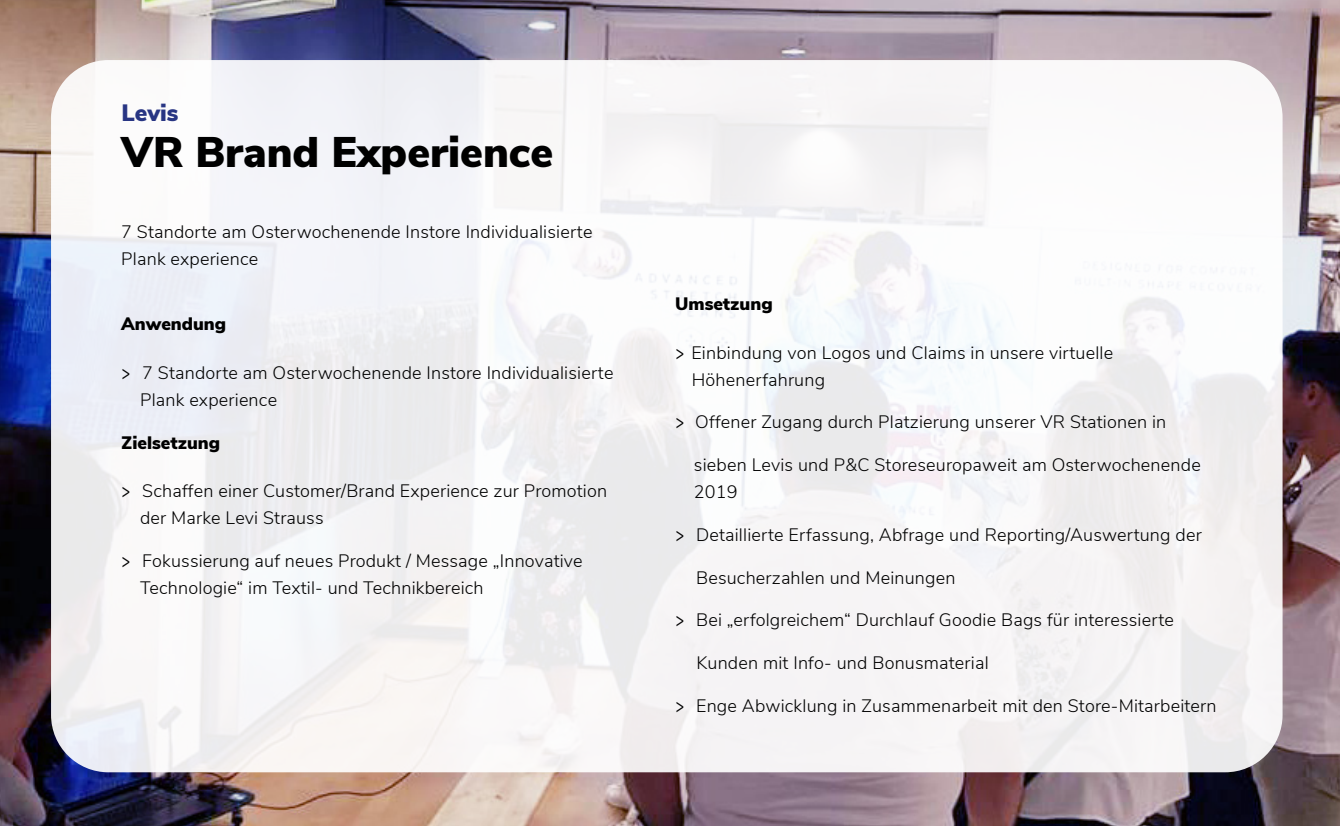
<style>
.page{position:relative;width:1340px;height:826px;background:#fff}
.page>*{position:absolute;margin:0;border:0;box-sizing:border-box;transform-origin:0 0}
.t1{font:900 42.75px "Nunito Sans";color:#000}
.t2{font:900 23.62px "Nunito Sans";letter-spacing:-.005em;color:#283583}
.t3{font:300 18px/27px "Nunito Sans";letter-spacing:.01em;color:#000}
.t4{font:900 18px "Nunito Sans";color:#000}
.s1{font-family:"IBM Plex Sans Cond";font-weight:400}
</style>
<div class="page">
<img style="left:0;top:0;width:1339px;height:826px">
<div style="left:51px;top:60px;width:1231px;height:712px;background:#f6f5f6;border-radius:57px"></div>
<h2 class="t2" style="left:122px;top:96px;width:58px">Levis</h2>
<h1 class="t1" style="left:121px;top:121px;width:433px">VR Brand Experience</h1>
<p class="t3" style="left:121px;top:217px;width:473px">7 Standorte am Osterwochenende Instore Individualisierte<br>Plank experience</p>
<p class="t4" style="left:121px;top:310px;width:106px">Anwendung</p>
<p class="t3" style="left:140px;top:358px;width:475px;text-indent:-19px"><span class="s1">&gt;</span> 7 Standorte am Osterwochenende Instore Individualisierte<br>Plank experience</p>
<p class="t4" style="left:121px;top:429px;width:100px">Zielsetzung</p>
<p class="t3" style="left:140px;top:476px;width:468px;text-indent:-19px"><span class="s1">&gt;</span> Schaffen einer Customer/Brand Experience zur Promotion der Marke Levi Strauss</p>
<p class="t3" style="left:140px;top:546px;width:444px;text-indent:-19px"><span class="s1">&gt;</span> Fokussierung auf neues Produkt / Message „Innovative<br>Technologie“ im Textil- und Technikbereich</p>
<p class="t4" style="left:675px;top:290px;width:99px">Umsetzung</p>
<p class="t3" style="left:691px;top:338px;width:423px;text-indent:-17px"><span class="s1">&gt;</span> Einbindung von Logos und Claims in unsere virtuelle<br>Höhenerfahrung</p>
<p class="t3" style="left:675px;top:407px;width:493px"><span class="s1">&gt;</span> Offener Zugang durch Platzierung unserer VR Stationen in</p>
<p class="t3" style="left:694px;top:450px;width:508px">sieben Levis und P&amp;C Storeseuropaweit am Osterwochenende<br>2019</p>
<p class="t3" style="left:675px;top:520px;width:528px"><span class="s1">&gt;</span> Detaillierte Erfassung, Abfrage und Reporting/Auswertung der</p>
<p class="t3" style="left:696px;top:563px;width:261px">Besucherzahlen und Meinungen</p>
<p class="t3" style="left:675px;top:605px;width:500px"><span class="s1">&gt;</span> Bei „erfolgreichem“ Durchlauf Goodie Bags für interessierte</p>
<p class="t3" style="left:696px;top:648px;width:294px">Kunden mit Info- und Bonusmaterial</p>
<p class="t3" style="left:675px;top:691px;width:543px"><span class="s1">&gt;</span> Enge Abwicklung in Zusammenarbeit mit den Store-Mitarbeitern</p>
</div>
